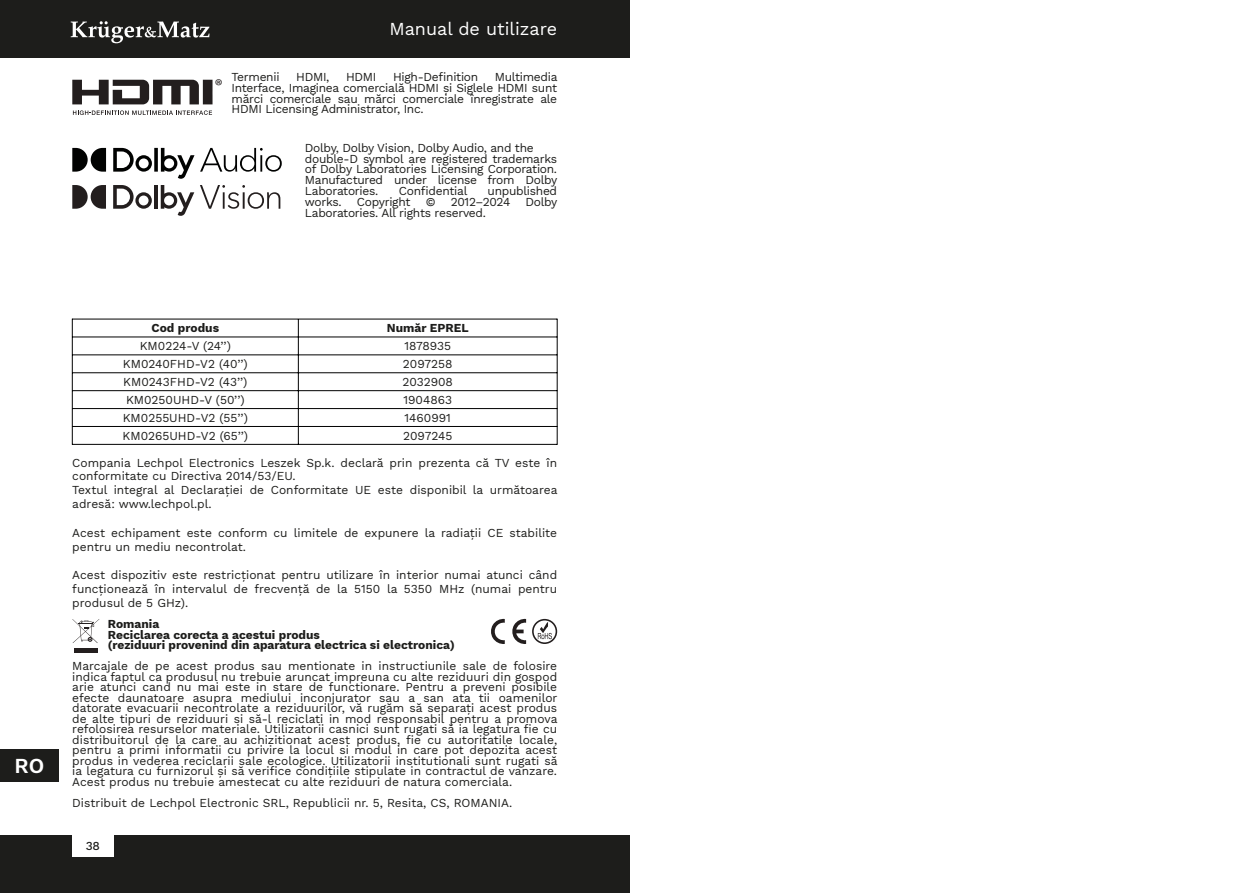
<style>
.page{position:relative;width:1259px;height:893px;background:#fff}
.page>*{position:absolute;margin:0;border:0;box-sizing:border-box;transform-origin:0 0}
.t1{font:600 21px "Work Sans";color:#fff}
.t2{font:18.75px "Myriad Pro";color:#231e1e}
.t3{font:18px "Work Sans";color:#fff}
.t4{font:12px/10.5px "Work Sans";color:#1d1d1b;text-align:justify}
.t5{font:12px/10.8px "Work Sans";letter-spacing:-.025em;color:#1d1d1b}
.t6{font:700 12px/10.5px "Work Sans";color:#1d1d1b}
.t7{font:500 12px "Work Sans";color:#1d1d1b}
</style>
<div class="page">
<div style="left:0;top:0;width:629px;height:58px;background:#1d1d1b"></div>
<div style="left:0;top:835px;width:629px;height:58px;background:#1d1d1b"></div>
<svg style="left:71px;top:21px;width:138px;height:22px"></svg>
<div style="left:0;top:749px;width:59px;height:32px;background:#1d1d1b"></div>
<div style="left:72px;top:835px;width:41px;height:22px;background:#fff"></div>
<div style="left:74px;top:648px;width:23px;height:5px;background:#231e1e"></div>
<svg style="left:72px;top:619px;width:27px;height:24px"></svg>
<svg style="left:532px;top:619px;width:25px;height:25px"></svg>
<svg style="left:491px;top:618px;width:35px;height:26px"></svg>
<hr style="left:72px;top:319px;width:1px;height:126px;background:#000">
<hr style="left:557px;top:319px;width:1px;height:126px;background:#000">
<hr style="left:298px;top:319px;width:1px;height:125px;background:#000">
<hr style="left:72px;top:319px;width:485px;height:1px;background:#000">
<hr style="left:72px;top:337px;width:485px;height:1px;background:#000">
<hr style="left:72px;top:354px;width:485px;height:1px;background:#000">
<hr style="left:72px;top:372px;width:485px;height:1px;background:#000">
<hr style="left:72px;top:390px;width:485px;height:1px;background:#000">
<hr style="left:72px;top:408px;width:485px;height:1px;background:#000">
<hr style="left:72px;top:426px;width:485px;height:1px;background:#000">
<hr style="left:72px;top:444px;width:485px;height:1px;background:#000">
<svg style="left:72px;top:80px;width:140px;height:24px"></svg>
<svg style="left:73px;top:110px;width:139px;height:5px"></svg>
<svg style="left:72px;top:148px;width:210px;height:31px"></svg>
<svg style="left:200px;top:185px;width:80px;height:24px"></svg>
<svg style="left:72px;top:185px;width:34px;height:24px"></svg>
<svg style="left:113px;top:185px;width:39px;height:24px"></svg>
<hr style="left:154px;top:185px;width:4px;height:24px;background:#231e1e">
<svg style="left:161px;top:185px;width:33px;height:31px"></svg>
<h3 class="t3" style="left:389px;top:19px;width:169px">Manual de utilizare</h3>
<h2 class="t2" style="left:215px;top:78px;width:9px">®</h2>
<p class="t5" style="left:232px;top:72px;width:49px">Termenii</p>
<p class="t4" style="left:296px;top:72px;width:35px">HDMI,</p>
<p class="t4" style="left:346px;top:72px;width:32px">HDMI</p>
<p class="t5" style="left:393px;top:72px;width:87px">High-Definition</p>
<p class="t4" style="left:232px;top:72px;width:327px;text-indent:263px">Multimedia Interface, Imaginea comercială HDMI și Siglele HDMI sunt mărci comerciale sau mărci comerciale înregistrate ale HDMI Licensing Administrator, Inc.</p>
<p class="t5" style="left:305px;top:142px;width:254px">Dolby, Dolby Vision, Dolby Audio, and the double-D symbol are registered trademarks of Dolby Laboratories Licensing Corporation.<br>Manufactured under license from Dolby Laboratories.</p>
<p class="t5" style="left:399px;top:185px;width:70px">Confidential</p>
<p class="t5" style="left:487px;top:185px;width:71px">unpublished</p>
<p class="t4" style="left:305px;top:196px;width:38px">works.</p>
<p class="t5" style="left:357px;top:196px;width:55px">Copyright</p>
<p class="t4" style="left:426px;top:196px;width:11px">©</p>
<p class="t5" style="left:451px;top:196px;width:61px">2012–2024</p>
<p class="t4" style="left:525px;top:196px;width:33px">Dolby</p>
<p class="t5" style="left:305px;top:207px;width:183px">Laboratories. All rights reserved.</p>
<h1 class="t1" style="left:15px;top:753px;width:31px">RO</h1>
<p class="t6" style="left:152px;top:323px;width:69px">Cod produs</p>
<p class="t6" style="left:387px;top:323px;width:83px">Număr EPREL</p>
<p class="t4" style="left:140px;top:341px;width:93px">KM0224-V (24’’)</p>
<p class="t4" style="left:404px;top:341px;width:48px">1878935</p>
<p class="t4" style="left:123px;top:359px;width:126px">KM0240FHD-V2 (40’’)</p>
<p class="t4" style="left:403px;top:359px;width:51px">2097258</p>
<p class="t4" style="left:123px;top:377px;width:125px">KM0243FHD-V2 (43’’)</p>
<p class="t4" style="left:402px;top:377px;width:52px">2032908</p>
<p class="t4" style="left:126px;top:395px;width:120px">KM0250UHD-V (50’’)</p>
<p class="t4" style="left:403px;top:395px;width:50px">1904863</p>
<p class="t4" style="left:123px;top:412px;width:127px">KM0255UHD-V2 (55’’)</p>
<p class="t4" style="left:405px;top:412px;width:48px">1460991</p>
<p class="t4" style="left:123px;top:430px;width:127px">KM0265UHD-V2 (65’’)</p>
<p class="t4" style="left:403px;top:430px;width:51px">2097245</p>
<p class="t4" style="left:72px;top:456px;width:487px;line-height:13.8px;text-align:left">Compania Lechpol Electronics Leszek Sp.k. declară prin prezenta că TV este în conformitate cu Directiva 2014/53/EU.<br>Textul integral al Declarației de Conformitate UE este disponibil la următoarea adresă: www.lechpol.pl.</p>
<p class="t4" style="left:72px;top:526px;width:486px;line-height:13.8px">Acest echipament este conform cu limitele de expunere la radiații CE stabilite pentru un mediu necontrolat.</p>
<p class="t4" style="left:72px;top:568px;width:486px;line-height:13.8px">Acest dispozitiv este restricționat pentru utilizare în interior numai atunci când funcționează în intervalul de frecvență de la 5150 la 5350 MHz (numai pentru produsul de 5 GHz).</p>
<p class="t6" style="left:108px;top:619px;width:348px">Romania<br>Reciclarea corecta a acestui produs<br>(reziduuri provenind din aparatura electrica si electronica)</p>
<p class="t4" style="left:72px;top:661px;width:487px">Marcajale de pe acest produs sau mentionate in instructiunile sale de folosire indica faptul ca produsul nu trebuie aruncat impreuna cu alte reziduuri din gospod arie atunci cand nu mai este in stare de functionare. Pentru a preveni posibile efecte daunatoare asupra mediului inconjurator sau a san ata tii oamenilor datorate evacuarii necontrolate a reziduurilor, vă rugăm să separați acest produs de alte tipuri de reziduuri si să-l reciclati in mod responsabil pentru a promova refolosirea resurselor materiale. Utilizatorii casnici sunt rugati să ia legatura fie cu distribuitorul de la care au achizitionat acest produs, fie cu autoritatile locale, pentru a primi informatii cu privire la locul si modul in care pot depozita acest produs in vederea reciclarii sale ecologice. Utilizatorii institutionali sunt rugati să ia legatura cu furnizorul și să verifice condițiile stipulate in contractul de vanzare.<br>Acest produs nu trebuie amestecat cu alte reziduuri de natura comerciala.</p>
<p class="t4" style="left:72px;top:797px;width:441px">Distribuit de Lechpol Electronic SRL, Republicii nr. 5, Resita, CS, ROMANIA.</p>
<p class="t7" style="left:86px;top:839px;width:15px">38</p>
</div>
